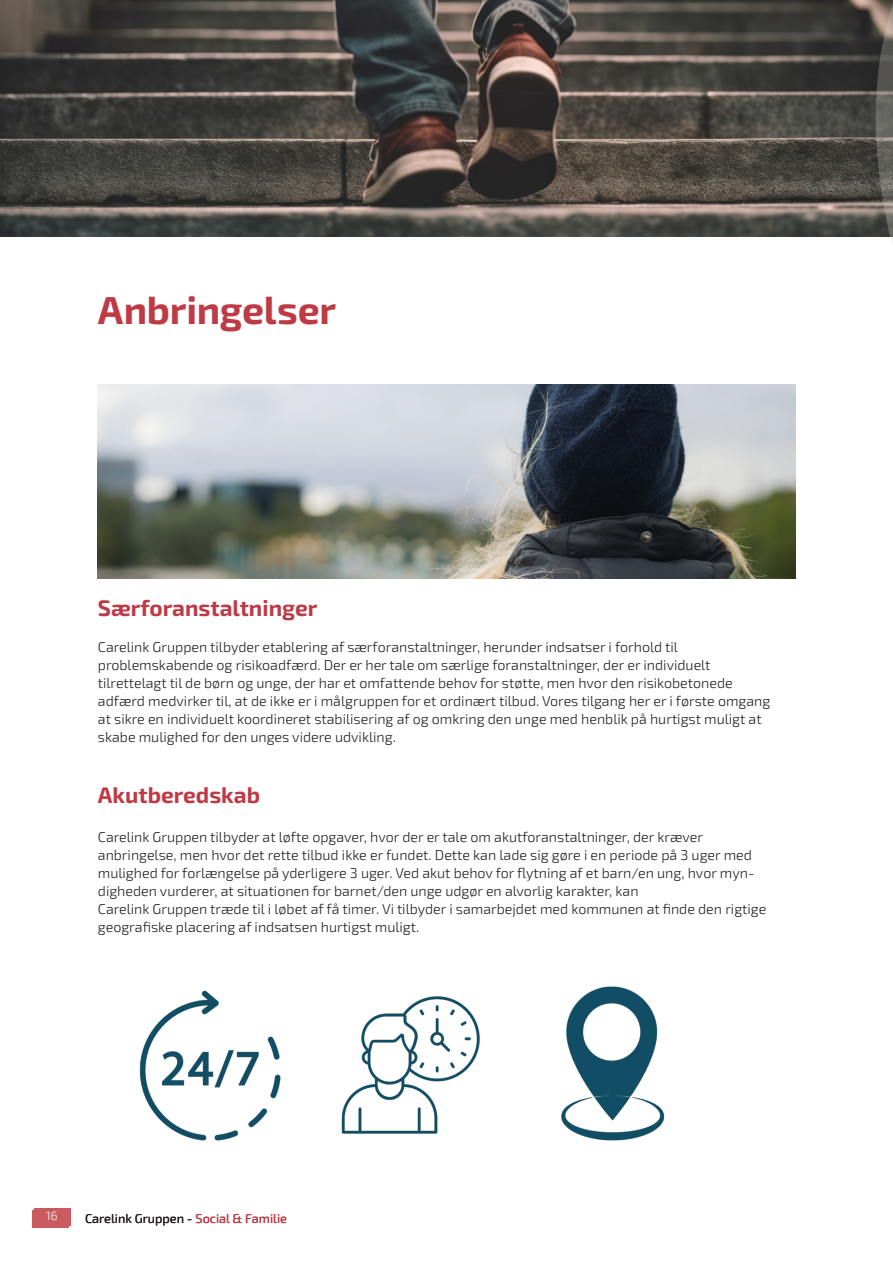
<style>
.page{position:relative;width:893px;height:1263px;background:#fff}
.page>*{position:absolute;margin:0;border:0;box-sizing:border-box;transform-origin:0 0}
._1_Overskrift{font:700 39px "Exo 2";letter-spacing:-.005em;color:#be3b46}
._15pt_Size_Align_Left{font:700 22.5px "Exo 2";color:#be3b46}
._10pt_Size_Align_Left{font:14.25px/18px "Exo 2";color:#231f20}
.t1{font:12.75px "Exo 2";color:#231f20}
._12pt_Size_Align_Right{font:12px "Exo 2";color:#fff}
.s1{color:#be3b46}
</style>
<div class="page">
<img style="left:0;top:0;width:874px;height:236px">
<img style="left:98px;top:385px;width:697px;height:193px">
<img style="left:139px;top:986px;width:526px;height:155px">
<div style="left:33px;top:1210px;width:36px;height:18px;background:#ca5a5f"></div>
<div style="left:34px;top:1208px;width:36px;height:18px;background:#ca5a5f"></div>
<svg style="left:874px;top:0;width:19px;height:245px;background:#6a6660"></svg>
<p class="_1_Overskrift" style="left:98px;top:281px;width:240px">Anbringelser</p>
<p class="_15pt_Size_Align_Left" style="left:98px;top:591px;width:221px">Særforanstaltninger</p>
<p class="_10pt_Size_Align_Left" style="left:98px;top:637px;width:674px">Carelink Gruppen tilbyder etablering af særforanstaltninger, herunder indsatser i forhold til problemskabende og risikoadfærd. Der er her tale om særlige foranstaltninger, der er individuelt tilrettelagt til de børn og unge, der har et omfattende behov for støtte, men hvor den risikobetonede adfærd medvirker til, at de ikke er i målgruppen for et ordinært tilbud. Vores tilgang her er i første omgang at sikre en individuelt koordineret stabilisering af og omkring den unge med henblik på hurtigst muligt at skabe mulighed for den unges videre udvikling.</p>
<p class="_15pt_Size_Align_Left" style="left:98px;top:779px;width:164px">Akutberedskab</p>
<p class="_10pt_Size_Align_Left" style="left:98px;top:827px;width:607px">Carelink Gruppen tilbyder at løfte opgaver, hvor der er tale om akutforanstaltninger, der kræver</p>
<p class="_10pt_Size_Align_Left" style="left:98px;top:845px;width:658px">anbringelse, men hvor det rette tilbud ikke er fundet. Dette kan lade sig gøre i en periode på 3 uger med mulighed for forlængelse på yderligere 3 uger. Ved akut behov for flytning af et barn/en ung, hvor myn&shy;digheden vurderer, at situationen for barnet/den unge udgør en alvorlig karakter, kan</p>
<p class="_10pt_Size_Align_Left" style="left:98px;top:899px;width:670px">Carelink Gruppen træde til i løbet af få timer. Vi tilbyder i samarbejdet med kommunen at finde den rigtige geografiske placering af indsatsen hurtigst muligt.</p>
<p class="_12pt_Size_Align_Right" style="left:45px;top:1208px;width:14px">1616</p>
<p class="t1" style="left:85px;top:1210px;width:203px">Carelink Gruppen - <span class="s1">Social &amp; Familie</span></p>
</div>
